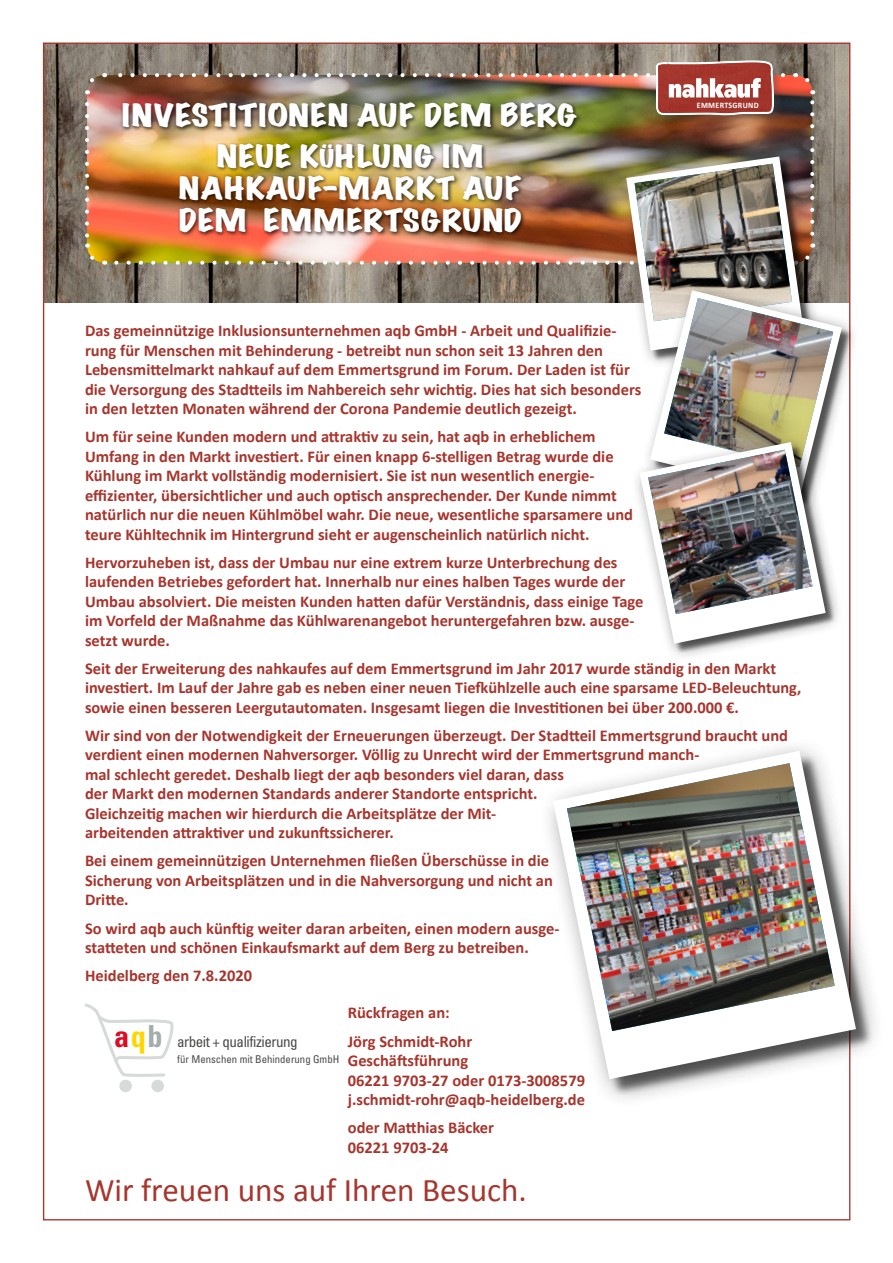
<style>
.page{position:relative;width:893px;height:1263px;background:#fff}
.page>*{position:absolute;margin:0;border:0;box-sizing:border-box;transform-origin:0 0}
.t1{font:33.15px "Calibri";color:#a7352d}
.t2{font:700 condensed 30.45px "Univers";color:#dc0c23}
.t3{font:expanded 28.05px/40.5px "Marker Felt";letter-spacing:.03em;color:#fff;text-align:center;scale:1.2 1}
.t4{font:700 16.5px/19.5px "Calibri";color:#a7352d}
.t5{font:condensed 15px "Univers";letter-spacing:-.03em;color:#4a4a49}
.t6{font:condensed 10.8px "Univers";color:#4a4a49}
.t7{font:700 8.4px "Calibri";letter-spacing:.04em;color:#fff;scale:.95 1}
.s1{color:#ffd500}
.s2{color:#a4acac}
</style>
<div class="page">
<img style="left:45px;top:45px;width:460px;height:257px">
<img style="left:505px;top:45px;width:343px;height:236px">
<svg style="left:84px;top:1003px;width:90px;height:74px"></svg>
<div style="left:151px;top:1080px;width:13px;height:12px;background:#d6dada;border-radius:50%"></div>
<div style="left:119px;top:1080px;width:13px;height:12px;background:#d6dada;border-radius:50%"></div>
<div style="left:556px;top:753px;width:317px;height:343px;background:#000;opacity:.5"></div>
<svg style="left:553px;top:751px;width:303px;height:328px"></svg>
<img style="left:567px;top:763px;width:268px;height:268px">
<div style="left:641px;top:281px;width:219px;height:234px;background:#000;opacity:.5"></div>
<div style="left:652px;top:292px;width:200px;height:215px;background:#000;opacity:.5"></div>
<div style="left:631px;top:433px;width:213px;height:229px;background:#fff"></div>
<div style="left:641px;top:444px;width:195px;height:210px;background:#000;opacity:.5"></div>
<img style="left:83px;top:60px;width:759px;height:584px">
<img style="left:648px;top:450px;width:165px;height:164px">
<h3 class="t3" style="left:122px;top:95px;width:380px">INVESTITIONEN AUF DEM BERG<br>NEUE KÜHLUNG IM</h3>
<h3 class="t3" style="left:178px;top:171px;width:288px;line-height:32.1px;text-align:left">NAHKAUF-MARKT AUF<br>DEM EMMERTSGRUND</h3>
<p class="t7" style="left:697px;top:100px;width:67px">EMMERTSGRUND</p>
<p class="t4" style="left:85px;top:320px;width:558px">Das gemeinnützige Inklusionsunternehmen aqb GmbH - Arbeit und Qualifizie&shy;rung für Menschen mit Behinderung - betreibt nun schon seit 13 Jahren den Lebensmittelmarkt nahkauf auf dem Emmertsgrund im Forum. Der Laden ist für die Versorgung des Stadtteils im Nahbereich sehr wichtig. Dies hat sich besonders in den letzten Monaten während der Corona Pandemie deutlich gezeigt.</p>
<p class="t4" style="left:85px;top:426px;width:550px">Um für seine Kunden modern und attraktiv zu sein, hat aqb in erheblichem Umfang in den Markt investiert. Für einen knapp 6-stelligen Betrag wurde die Kühlung im Markt vollständig modernisiert. Sie ist nun wesentlich energie&shy;effizienter, übersichtlicher und auch optisch ansprechender. Der Kunde nimmt natürlich nur die neuen Kühlmöbel wahr. Die neue, wesentliche sparsamere und teure Kühltechnik im Hintergrund sieht er augenscheinlich natürlich nicht.</p>
<p class="t4" style="left:85px;top:552px;width:560px">Hervorzuheben ist, dass der Umbau nur eine extrem kurze Unterbrechung des laufenden Betriebes gefordert hat. Innerhalb nur eines halben Tages wurde der Umbau absolviert. Die meisten Kunden hatten dafür Verständnis, dass einige Tage im Vorfeld der Maßnahme das Kühlwarenangebot heruntergefahren bzw. ausge&shy;setzt wurde.</p>
<p class="t4" style="left:85px;top:658px;width:718px">Seit der Erweiterung des nahkaufes auf dem Emmertsgrund im Jahr 2017 wurde ständig in den Markt investiert. Im Lauf der Jahre gab es neben einer neuen Tiefkühlzelle auch eine sparsame LED-Beleuchtung, sowie einen besseren Leergutautomaten. Insgesamt liegen die Investitionen bei über 200.000 €.</p>
<p class="t4" style="left:85px;top:725px;width:705px">Wir sind von der Notwendigkeit der Erneuerungen überzeugt. Der Stadtteil Emmertsgrund braucht und verdient einen modernen Nahversorger. Völlig zu Unrecht wird der Emmertsgrund manch-<br>mal schlecht geredet. Deshalb liegt der aqb besonders viel daran, dass<br>der Markt den modernen Standards anderer Standorte entspricht.<br>Gleichzeitig machen wir hierdurch die Arbeitsplätze der Mit-<br>arbeitenden attraktiver und zukunftssicherer.</p>
<p class="t4" style="left:85px;top:850px;width:469px">Bei einem gemeinnützigen Unternehmen fließen Überschüsse in die<br>Sicherung von Arbeitsplätzen und in die Nahversorgung und nicht an<br>Dritte.</p>
<p class="t4" style="left:85px;top:917px;width:476px">So wird aqb auch künftig weiter daran arbeiten, einen modern ausge&shy;statteten und schönen Einkaufsmarkt auf dem Berg zu betreiben.</p>
<p class="t4" style="left:85px;top:965px;width:169px">Heidelberg den 7.8.2020</p>
<h2 class="t2" style="left:114px;top:1018px;width:50px">a<span class="s1">q</span><span class="s2">b</span></h2>
<p class="t5" style="left:177px;top:1032px;width:122px">arbeit + qualifizierung</p>
<p class="t6" style="left:177px;top:1052px;width:164px">für Menschen mit Behinderung GmbH</p>
<p class="t4" style="left:348px;top:998px;width:126px;line-height:28px">Rückfragen an:<br>Jörg Schmidt-Rohr</p>
<p class="t4" style="left:348px;top:1050px;width:239px">Geschäftsführung<br>06221 9703-27 oder 0173-3008579 j.schmidt-rohr@aqb-heidelberg.de</p>
<p class="t4" style="left:348px;top:1117px;width:148px">oder Matthias Bäcker<br>06221 9703-24</p>
<h1 class="t1" style="left:85px;top:1169px;width:443px">Wir freuen uns auf Ihren Besuch.</h1>
</div>
